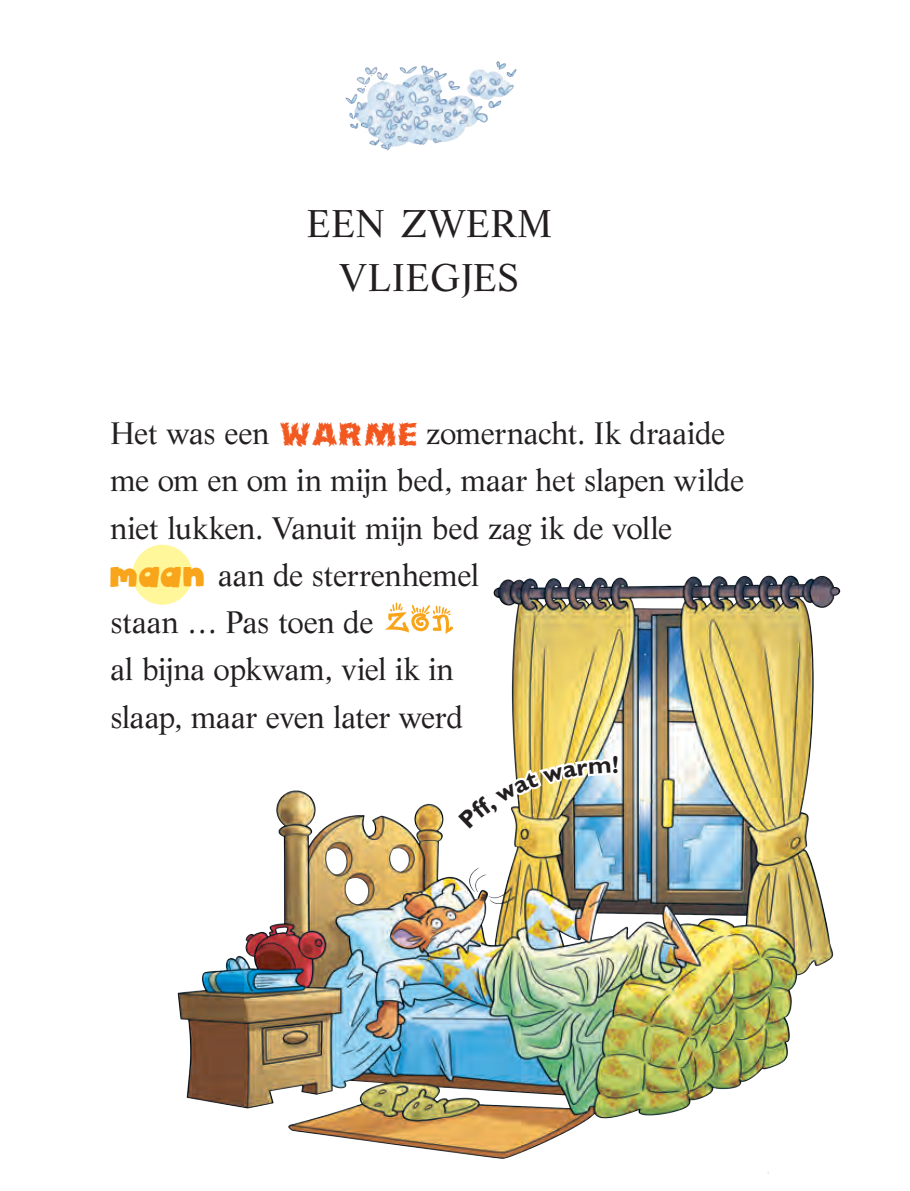
<style>
.page{position:relative;width:910px;height:1191px;background:#fff}
.page>*{position:absolute;margin:0;border:0;box-sizing:border-box;transform-origin:0 0}
.t1{font:37.8px/54px "Life";letter-spacing:.015em;color:#231f20;text-align:center}
.t2{font:30.38px/47.2px "Life";letter-spacing:-.01em;color:#231f20}
.t3{font:700 24.75px "Gill Alt One";color:#231f20}
.s1{font-family:"aka Dylan Plain";font-size:20.25px;color:#f9a51b}
.s2{font-family:"Wake Bake";font-size:52.88px;color:#f9a51b}
</style>
<div class="page">
<img style="left:132px;top:544px;width:709px;height:630px">
<img style="left:345px;top:61px;width:172px;height:90px">
<img style="left:458px;top:760px;width:152px;height:68px">
<p class="t1" style="left:307px;top:196px;width:246px">EEN ZWERM<br>VLIEGJES</p>
<p class="t2" style="left:110px;top:409px;width:635px">Het was een <sub>WARME</sub> zomernacht. Ik draaide me om en om in mijn bed, maar het slapen wilde niet lukken. Vanuit mijn bed zag ik de volle<br><span class="s1">MAAN</span> aan de sterrenhemel<br>staan … Pas toen de <span class="s2">zon<br></span>al bijna opkwam, viel ik in<br>slaap, maar even later werd</p>
<p class="t3" style="left:612px;top:749px;width:8px">!</p>
</div>
